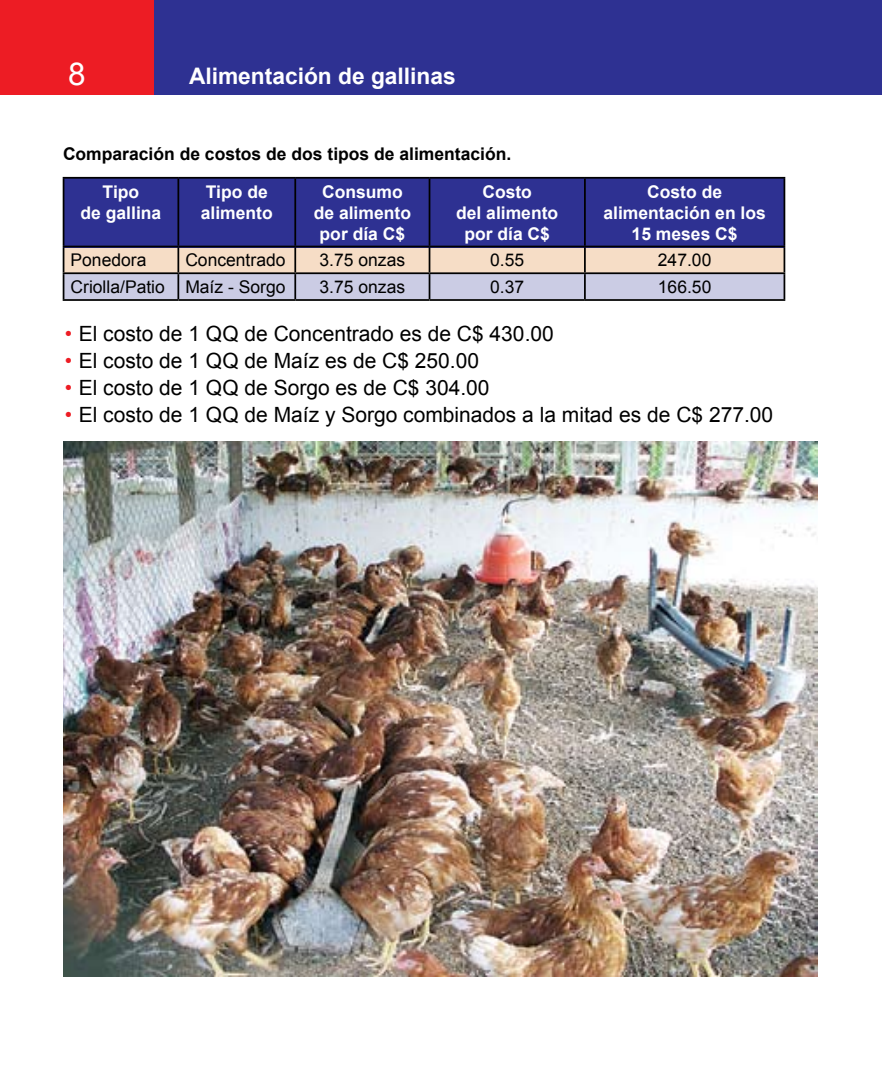
<style>
.page{position:relative;width:882px;height:1071px;background:#fff}
.page>*{position:absolute;margin:0;border:0;box-sizing:border-box;transform-origin:0 0}
.t1{font:700 22.75px "Arial";color:#fff}
.t2{font:21px "Arial";color:#000}
.t3{font:700 17.5px/21px "Arial";color:#fff;text-align:center}
.t4{font:17.5px "Arial";color:#000}
.t5{font:700 17.5px "Arial";color:#000}
.s1{color:#ed1c24}
</style>
<div class="page">
<div style="left:0;top:0;width:157px;height:94px;background:#ed1c24"></div>
<div style="left:155px;top:0;width:727px;height:94px;background:#2e3192"></div>
<img style="left:63px;top:441px;width:755px;height:535px">
<div style="left:63px;top:273px;width:721px;height:26px;background:#cbcce4"></div>
<div style="left:63px;top:248px;width:721px;height:25px;background:#f6ddc6"></div>
<div style="left:63px;top:178px;width:722px;height:70px;background:#2e3192"></div>
<hr style="left:63px;top:177px;width:115px;height:2px;background:#000">
<hr style="left:63px;top:179px;width:1px;height:67px;background:#000">
<hr style="left:178px;top:177px;width:117px;height:2px;background:#000">
<hr style="left:177px;top:179px;width:2px;height:67px;background:#000">
<hr style="left:295px;top:177px;width:135px;height:2px;background:#000">
<hr style="left:294px;top:179px;width:2px;height:67px;background:#000">
<hr style="left:430px;top:177px;width:155px;height:2px;background:#000">
<hr style="left:429px;top:179px;width:1px;height:67px;background:#000">
<hr style="left:585px;top:177px;width:200px;height:2px;background:#000">
<hr style="left:584px;top:179px;width:2px;height:67px;background:#000">
<hr style="left:784px;top:179px;width:1px;height:67px;background:#000">
<hr style="left:63px;top:246px;width:115px;height:1px;background:#000">
<hr style="left:178px;top:246px;width:117px;height:1px;background:#000">
<hr style="left:177px;top:247px;width:2px;height:25px;background:#000">
<hr style="left:295px;top:246px;width:135px;height:1px;background:#000">
<hr style="left:294px;top:247px;width:2px;height:25px;background:#000">
<hr style="left:430px;top:246px;width:155px;height:1px;background:#000">
<hr style="left:585px;top:246px;width:200px;height:1px;background:#000">
<hr style="left:584px;top:247px;width:2px;height:25px;background:#000">
<hr style="left:63px;top:272px;width:115px;height:2px;background:#000">
<svg style="left:63px;top:247px;width:1px;height:52px"></svg>
<hr style="left:178px;top:272px;width:117px;height:2px;background:#000">
<hr style="left:177px;top:274px;width:2px;height:25px;background:#000">
<hr style="left:295px;top:272px;width:135px;height:2px;background:#000">
<hr style="left:294px;top:274px;width:2px;height:25px;background:#000">
<hr style="left:430px;top:272px;width:155px;height:2px;background:#000">
<svg style="left:429px;top:247px;width:1px;height:52px"></svg>
<hr style="left:585px;top:272px;width:200px;height:2px;background:#000">
<hr style="left:584px;top:274px;width:2px;height:25px;background:#000">
<svg style="left:784px;top:247px;width:1px;height:52px"></svg>
<hr style="left:63px;top:299px;width:115px;height:2px;background:#000">
<hr style="left:178px;top:299px;width:117px;height:2px;background:#000">
<hr style="left:295px;top:299px;width:135px;height:2px;background:#000">
<hr style="left:430px;top:299px;width:155px;height:2px;background:#000">
<hr style="left:585px;top:299px;width:200px;height:2px;background:#000">
<p class="t1" style="left:189px;top:63px;width:268px">Alimentación de gallinas</p>
<p class="t5" style="left:63px;top:144px;width:450px">Comparación de costos de dos tipos de alimentación.</p>
<p class="t3" style="left:81px;top:181px;width:82px">Tipo<br>de gallina</p>
<p class="t3" style="left:201px;top:181px;width:73px;text-align:left">Tipo de alimento</p>
<p class="t3" style="left:314px;top:181px;width:99px">Consumo de alimento por día C$</p>
<p class="t3" style="left:456px;top:181px;width:104px">Costo<br>del alimento por día C$</p>
<p class="t3" style="left:603px;top:181px;width:164px">Costo de alimentación en los<br>15 meses C$</p>
<p class="t4" style="left:71px;top:250px;width:77px">Ponedora</p>
<p class="t4" style="left:185px;top:250px;width:102px">Concentrado</p>
<p class="t4" style="left:320px;top:250px;width:87px">3.75 onzas</p>
<p class="t4" style="left:490px;top:250px;width:36px">0.55</p>
<p class="t4" style="left:658px;top:250px;width:55px">247.00</p>
<p class="t4" style="left:71px;top:277px;width:216px">Criolla/Patio Maíz - Sorgo</p>
<p class="t4" style="left:320px;top:277px;width:87px">3.75 onzas</p>
<p class="t4" style="left:490px;top:277px;width:36px">0.37</p>
<p class="t4" style="left:658px;top:277px;width:55px">166.50</p>
<p class="t2" style="left:65px;top:322px;width:491px"><span class="s1">•</span> El costo de 1 QQ de Concentrado es de C$ 430.00</p>
<p class="t2" style="left:65px;top:349px;width:416px"><span class="s1">•</span> El costo de 1 QQ de Maíz es de C$ 250.00</p>
<p class="t2" style="left:65px;top:376px;width:426px"><span class="s1">•</span> El costo de 1 QQ de Sorgo es de C$ 304.00</p>
<p class="t2" style="left:65px;top:403px;width:710px"><span class="s1">•</span> El costo de 1 QQ de Maíz y Sorgo combinados a la mitad es de C$ 277.00</p>
</div>
